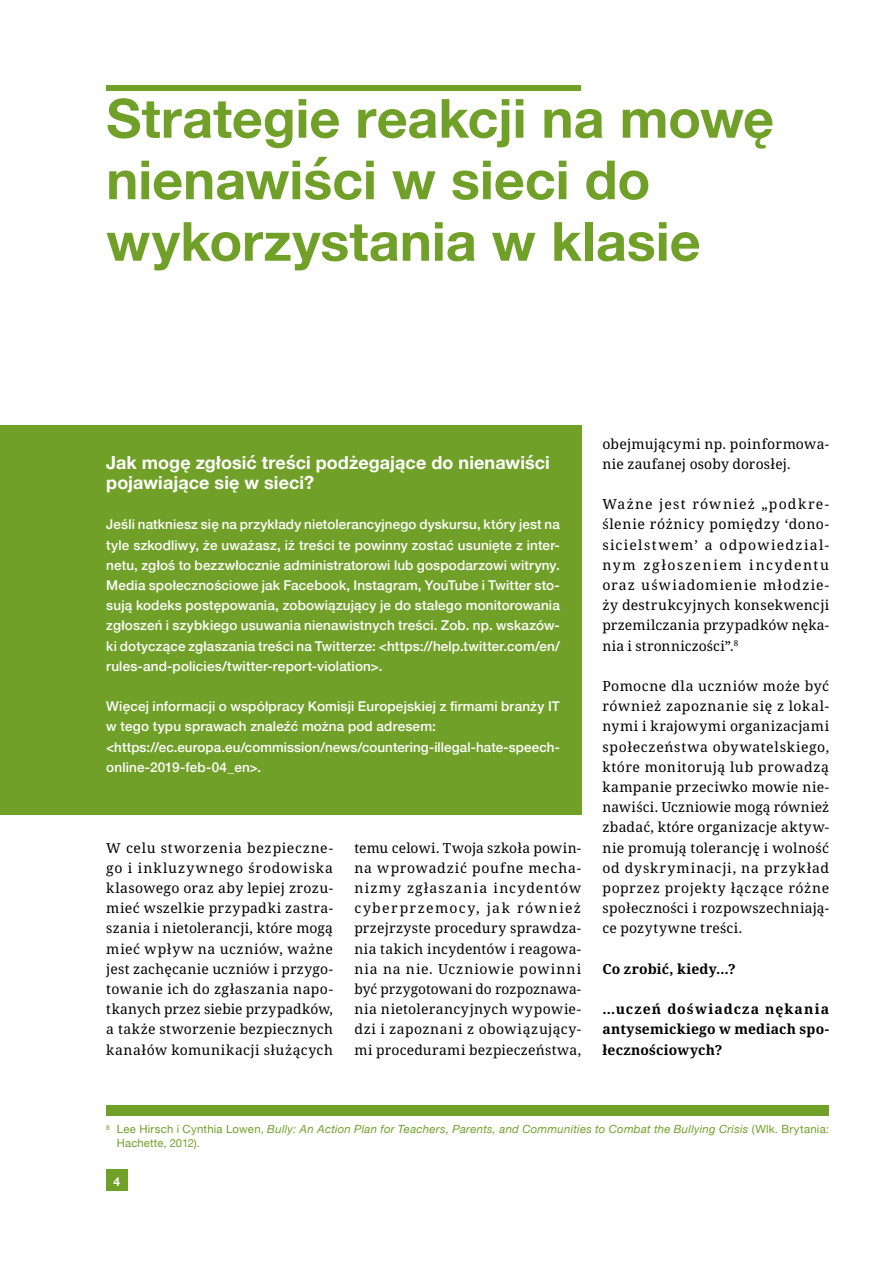
<style>
.page{position:relative;width:893px;height:1263px;background:#fff}
.page>*{position:absolute;margin:0;border:0;box-sizing:border-box;transform-origin:0 0}
.t1{font:700 54px/61.5px "Helvetica Neue";color:#71a029}
.t2{font:700 18px/20.2px "Helvetica Neue";letter-spacing:.005em;color:#fff}
.t3{font:13.8px/20.2px "Noto Serif";letter-spacing:.02em;color:#000;text-align:justify}
.t4{font:700 13.8px/20.2px "Noto Serif";letter-spacing:.02em;color:#000;text-align:justify}
.t5{font:500 13.5px/20.2px "Helvetica Neue";letter-spacing:.01em;color:#fff;text-align:justify}
.t6{font:700 12px "Helvetica Neue";color:#fff}
.t7{font:italic 11.25px/13.5px "Helvetica Neue";letter-spacing:.025em;color:#71a029}
.s1{font-style:normal}
</style>
<div class="page">
<div style="left:106px;top:85px;width:475px;height:5px;background:#71a029"></div>
<div style="left:106px;top:1169px;width:22px;height:22px;background:#71a029"></div>
<div style="left:106px;top:1106px;width:723px;height:10px;background:#71a029"></div>
<div style="left:0;top:425px;width:581px;height:389px;background:#71a029"></div>
<h1 class="t1" style="left:106px;top:89px;width:669px">Strategie reakcji na mowę nienawiści w sieci do wykorzystania w klasie</h1>
<h2 class="t2" style="left:106px;top:453px;width:445px">Jak mogę zgłosić treści podżegające do nienawiści pojawiające się w sieci?</h2>
<p class="t5" style="left:106px;top:513px;width:455px">Jeśli natkniesz się na przykłady nietolerancyjnego dyskursu, który jest na tyle szkodliwy, że uważasz, iż treści te powinny zostać usunięte z inter&shy;netu, zgłoś to bezzwłocznie administratorowi lub gospodarzowi witryny.<br>Media społecznościowe jak Facebook, Instagram, YouTube i Twitter sto&shy;sują kodeks postępowania, zobowiązujący je do stałego monitorowania zgłoszeń i szybkiego usuwania nienawistnych treści. Zob. np. wskazów&shy;ki dotyczące zgłaszania treści na Twitterze: &lt;https://help.twitter.com/en/ rules-and-policies/twitter-report-violation&gt;.</p>
<p class="t5" style="left:106px;top:695px;width:455px;text-align:left">Więcej informacji o współpracy Komisji Europejskiej z firmami branży IT w tego typu sprawach znaleźć można pod adresem: &lt;https://ec.europa.eu/commission/news/countering-illegal-hate-speech&shy;online-2019-feb-04_en&gt;.</p>
<p class="t3" style="left:106px;top:838px;width:228px">W celu stworzenia bezpieczne&shy;go i inkluzywnego środowiska klasowego oraz aby lepiej zrozu&shy;mieć wszelkie przypadki zastra&shy;szania i nietolerancji, które mogą mieć wpływ na uczniów, ważne jest zachęcanie uczniów i przygo&shy;towanie ich do zgłaszania napo&shy;tkanych przez siebie przypadków, a także stworzenie bezpiecznych kanałów komunikacji służących</p>
<p class="t3" style="left:354px;top:838px;width:228px">temu celowi. Twoja szkoła powin&shy;na wprowadzić poufne mecha&shy;nizmy zgłaszania incydentów cyberprzemocy, jak również przejrzyste procedury sprawdza&shy;nia takich incydentów i reagowa&shy;nia na nie. Uczniowie powinni być przygotowani do rozpoznawa&shy;nia nietolerancyjnych wypowie&shy;dzi i zapoznani z obowiązujący&shy;mi procedurami bezpieczeństwa,</p>
<p class="t3" style="left:602px;top:434px;width:228px">obejmującymi np. poinformowa&shy;nie zaufanej osoby dorosłej.</p>
<p class="t3" style="left:602px;top:495px;width:228px">Ważne jest również „podkre&shy;ślenie różnicy pomiędzy ‘dono&shy;sicielstwem’ a odpowiedzial&shy;nym zgłoszeniem incydentu oraz uświadomienie młodzie&shy;ży destrukcyjnych konsekwencji przemilczania przypadków nęka&shy;nia i stronniczości”.<sup>8</sup></p>
<p class="t3" style="left:602px;top:676px;width:228px">Pomocne dla uczniów może być również zapoznanie się z lokal&shy;nymi i krajowymi organizacjami społeczeństwa obywatelskiego, które monitorują lub prowadzą kampanie przeciwko mowie nie&shy;nawiści. Uczniowie mogą również zbadać, które organizacje aktyw&shy;nie promują tolerancję i wolność od dyskryminacji, na przykład poprzez projekty łączące różne społeczności i rozpowszechniają&shy;ce pozytywne treści.</p>
<p class="t4" style="left:602px;top:959px;width:135px">Co zrobić, kiedy…?</p>
<p class="t4" style="left:602px;top:999px;width:228px">…uczeń doświadcza nękania antysemickiego w mediach spo&shy;łecznościowych?</p>
<p class="t7" style="left:117px;top:1123px;width:714px;text-indent:-11px"><sup>8</sup> <span class="s1">Lee Hirsch i Cynthia Lowen,</span> Bully: An Action Plan for Teachers, Parents, and Communities to Combat the Bullying Crisis <span class="s1">(Wlk. Brytania:<br>Hachette, 2012).</span></p>
<p class="t6" style="left:114px;top:1172px;width:8px">4</p>
</div>
